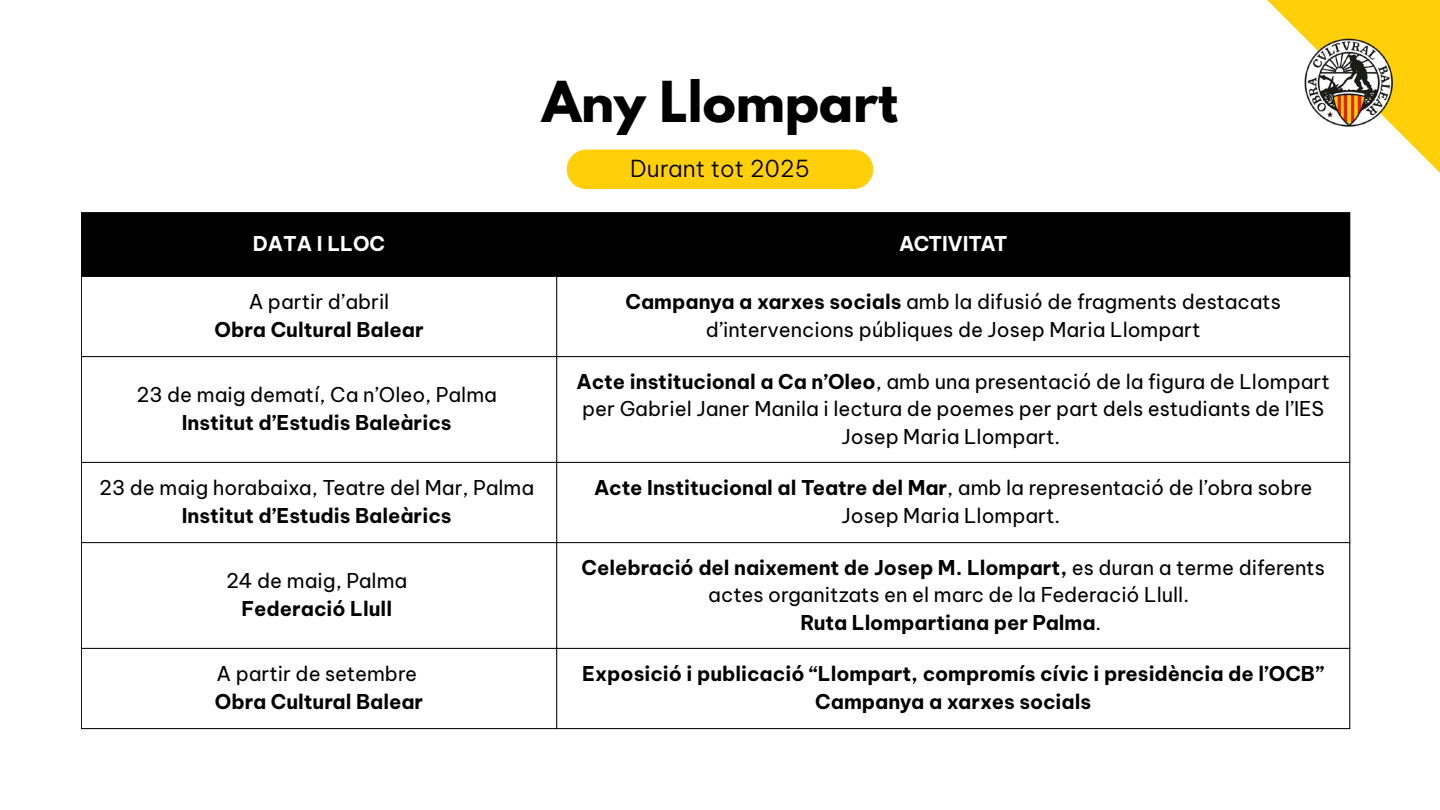
<style>
.page{position:relative;width:1440px;height:810px;background:#fff}
.page>*{position:absolute;margin:0;border:0;box-sizing:border-box;transform-origin:0 0}
.t1{font:700 50px "League Spartan";color:#000}
.t2{font:300 23px "Be Vietnam Pro";letter-spacing:.01em;color:#000}
.t3{font:20px/27.8px "Be Vietnam Pro";color:#000;text-align:center}
.t4{font:700 20px/27.8px "Be Vietnam Pro";color:#000;text-align:center}
.t5{font:700 20px "Be Vietnam Pro";color:#fff}
.s1{font-weight:700}
</style>
<div class="page">
<svg style="left:1267px;top:0;width:173px;height:173px"></svg>
<img style="left:1302px;top:35px;width:95px;height:95px">
<div style="left:82px;top:213px;width:1267px;height:63px;background:#000"></div>
<hr style="left:81px;top:213px;width:1px;height:515px;background:#000">
<hr style="left:556px;top:213px;width:1px;height:515px;background:#000">
<hr style="left:1349px;top:213px;width:1px;height:515px;background:#000">
<hr style="left:81px;top:212px;width:1269px;height:1px;background:#000">
<hr style="left:81px;top:276px;width:1269px;height:1px;background:#000">
<hr style="left:81px;top:356px;width:1269px;height:1px;background:#000">
<hr style="left:81px;top:462px;width:1269px;height:1px;background:#000">
<hr style="left:81px;top:542px;width:1269px;height:1px;background:#000">
<hr style="left:81px;top:648px;width:1269px;height:1px;background:#000">
<hr style="left:81px;top:728px;width:1269px;height:1px;background:#000">
<div style="left:567px;top:150px;width:306px;height:39px;background:#ffd009"></div>
<h1 class="t1" style="left:542px;top:77px;width:357px">Any Llompart</h1>
<p class="t2" style="left:630px;top:154px;width:181px">Durant tot 2025</p>
<p class="t5" style="left:253px;top:231px;width:134px">DATA I LLOC</p>
<p class="t5" style="left:899px;top:231px;width:110px">ACTIVITAT</p>
<p class="t3" style="left:249px;top:288px;width:142px">A partir d’abril</p>
<p class="t4" style="left:214px;top:315px;width:211px">Obra Cultural Balear</p>
<p class="t3" style="left:136px;top:381px;width:362px">23 de maig dematí, Ca n’Oleo, Palma</p>
<p class="t4" style="left:182px;top:408px;width:271px">Institut d’Estudis Baleàrics</p>
<p class="t3" style="left:99px;top:474px;width:437px">23 de maig horabaixa, Teatre del Mar, Palma</p>
<p class="t4" style="left:182px;top:502px;width:271px">Institut d’Estudis Baleàrics</p>
<p class="t3" style="left:226px;top:567px;width:183px">24 de maig, Palma</p>
<p class="t4" style="left:241px;top:594px;width:152px">Federació Llull</p>
<p class="t3" style="left:216px;top:660px;width:202px">A partir de setembre</p>
<p class="t4" style="left:215px;top:688px;width:210px">Obra Cultural Balear</p>
<p class="t3" style="left:626px;top:288px;width:657px"><span class="s1">Campanya a xarxes socials</span> amb la difusió de fragments destacats d’intervencions públiques de Josep Maria Llompart</p>
<p class="t3" style="left:577px;top:367px;width:755px"><span class="s1">Acte institucional a Ca n’Oleo</span>, amb una presentació de la figura de Llompart per Gabriel Janer Manila i lectura de poemes per part dels estudiants de l’IES<br>Josep Maria Llompart.</p>
<p class="t3" style="left:594px;top:474px;width:720px"><span class="s1">Acte Institucional al Teatre del Mar</span>, amb la representació de l’obra sobre<br>Josep Maria Llompart.</p>
<p class="t3" style="left:582px;top:553px;width:745px"><span class="s1">Celebració del naixement de Josep M. Llompart,</span> es duran a terme diferents actes organitzats en el marc de la Federació Llull.<br><span class="s1">Ruta Llompartiana per Palma</span>.</p>
<p class="t4" style="left:582px;top:660px;width:743px">Exposició i publicació “Llompart, compromís cívic i presidència de l’OCB”<br>Campanya a xarxes socials</p>
</div>
